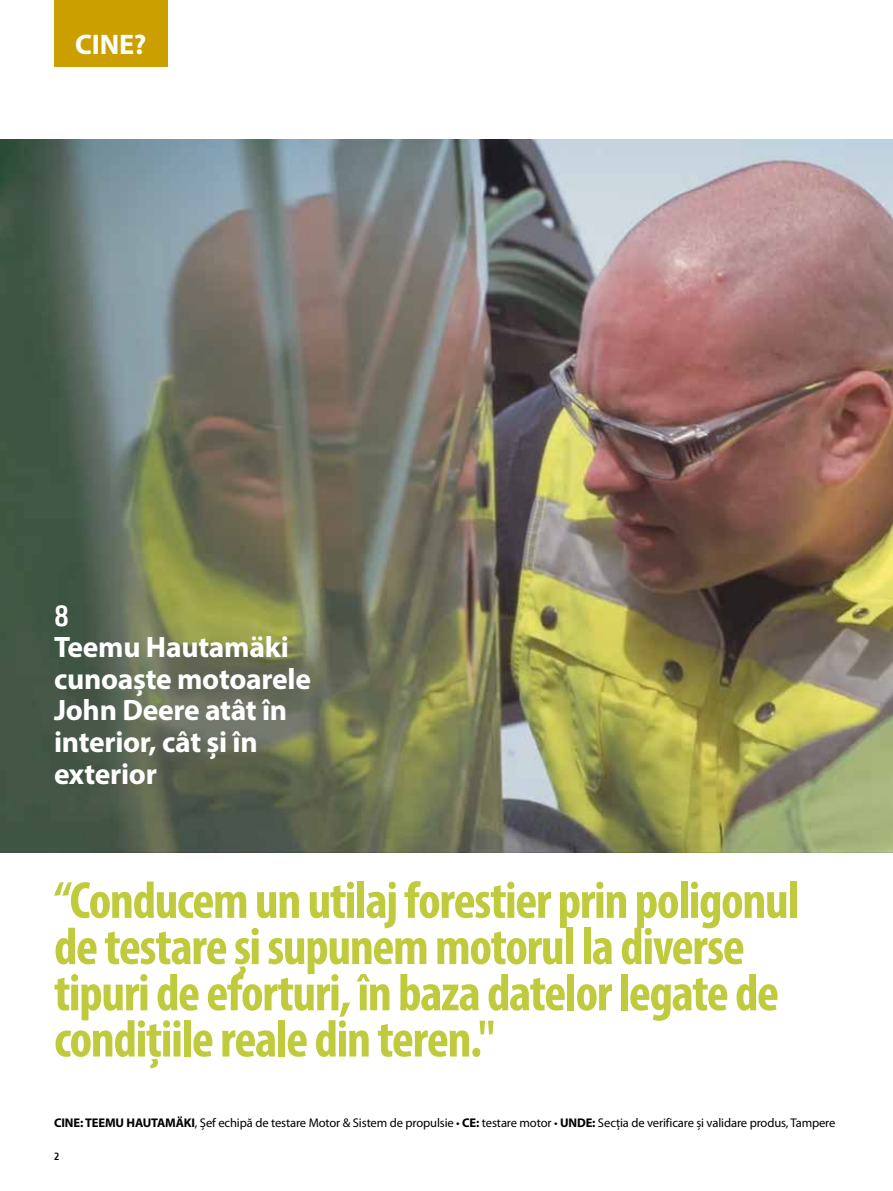
<style>
.page{position:relative;width:893px;height:1191px;background:#fff}
.page>*{position:absolute;margin:0;border:0;box-sizing:border-box;transform-origin:0 0}
.t1{font:700 condensed 52.5px/46.2px "Myriad Pro";letter-spacing:-.025em;color:#bfcb3d}
.t2{font:700 29.55px/31.5px "Myriad Pro";letter-spacing:-.01em;color:#fff}
.t3{font:700 29.55px "JD Sans";color:#fff}
.t4{font:700 28.35px "Myriad Pro";color:#fff}
.t5{font:12.6px "Myriad Pro";letter-spacing:-.01em;color:#000}
.t6{font:700 10.5px "JD Sans";color:#000}
.s1{font-weight:700}
</style>
<div class="page">
<img style="left:0;top:139px;width:892px;height:714px">
<hr style="left:892px;top:0;width:1px;height:1191px;background:#ccd56b">
<div style="left:54px;top:0;width:113px;height:67px;background:#cc9f00"></div>
<p class="t4" style="left:75px;top:26px;width:73px">CINE?</p>
<p class="t3" style="left:54px;top:598px;width:17px">8</p>
<p class="t2" style="left:54px;top:630px;width:259px">Teemu Hautamäki cunoaște motoarele<br>John Deere atât în interior, cât și în exterior</p>
<p class="t1" style="left:54px;top:876px;width:747px">“Conducem un utilaj forestier prin poligonul de testare și supunem motorul la diverse tipuri de eforturi, în baza datelor legate de condițiile reale din teren."</p>
<p class="t5" style="left:54px;top:1115px;width:783px"><span class="s1">CINE: TEEMU HAUTAMÄKI</span>, Șef echipă de testare Motor &amp; Sistem de propulsie • <span class="s1">CE:</span> testare motor • <span class="s1">UNDE:</span> Secția de verificare și validare produs, Tampere</p>
<p class="t6" style="left:54px;top:1150px;width:7px">2</p>
</div>
